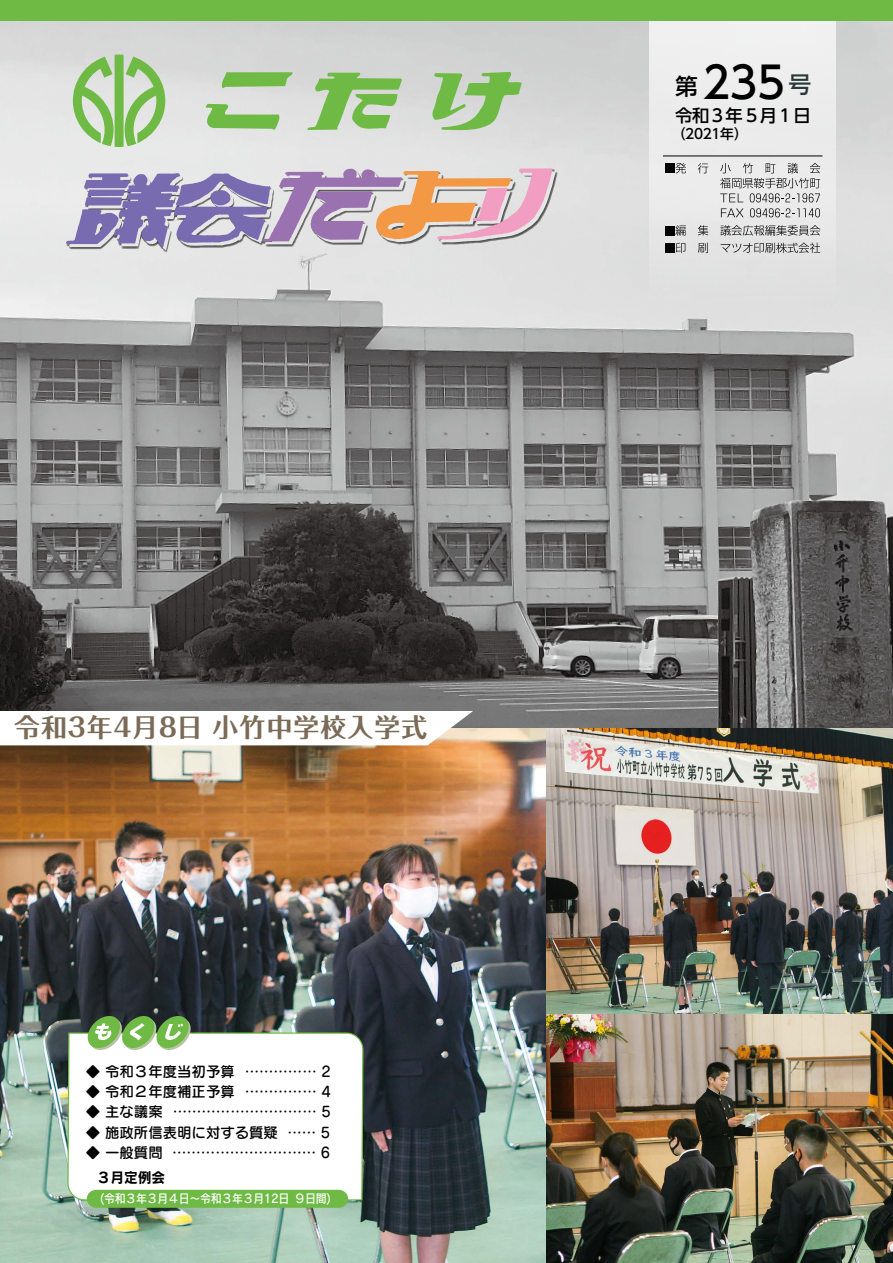
<style>
.page{position:relative;width:893px;height:1263px;background:#fff}
.page>*{position:absolute;margin:0;border:0;box-sizing:border-box;transform-origin:0 0}
.t1{font:500 43.5px "UD Shin Go Pro";color:#000;scale:.96 1}
.t2{font:700 25.65px "Folk Pro";letter-spacing:.05em;color:#7a6a56}
.t3{font:500 22.8px "UD Shin Go Pro";color:#2c3838}
.t4{font:500 22.8px "UD Shin Go Pro";color:#000}
.t5{font:500 17.25px "UD Shin Go Pro";letter-spacing:-.025em;color:#000}
.t6{font:14.4px/20.4px "Seurat Pro DB";color:#000}
.t7{font:14.4px "Rodin Pro B";color:#000;scale:.95 1}
.t8{font:500 13.8px "UD Shin Go Pro";letter-spacing:-.025em;color:#000}
.t9{font:12px "Rodin Pro DB";letter-spacing:-.025em;color:#fff;scale:.91 1}
</style>
<div class="page">
<img style="left:0;top:21px;width:893px;height:1242px">
<div style="left:649px;top:21px;width:186px;height:286px;background:#ebebec"></div>
<div style="left:665px;top:163px;width:9px;height:10px;background:#000"></div>
<svg style="left:675px;top:163px;width:11px;height:10px"></svg>
<svg style="left:698px;top:163px;width:10px;height:10px"></svg>
<svg style="left:720px;top:163px;width:100px;height:39px"></svg>
<svg style="left:721px;top:208px;width:23px;height:9px"></svg>
<svg style="left:750px;top:208px;width:70px;height:9px"></svg>
<div style="left:665px;top:226px;width:9px;height:9px;background:#000"></div>
<svg style="left:675px;top:225px;width:11px;height:11px"></svg>
<svg style="left:698px;top:225px;width:10px;height:11px"></svg>
<svg style="left:720px;top:225px;width:100px;height:11px"></svg>
<div style="left:665px;top:243px;width:9px;height:10px;background:#000"></div>
<svg style="left:676px;top:243px;width:9px;height:10px"></svg>
<svg style="left:698px;top:243px;width:10px;height:10px"></svg>
<svg style="left:721px;top:243px;width:99px;height:10px"></svg>
<div style="left:0;top:0;width:893px;height:21px;background:#6eba44"></div>
<hr style="left:663px;top:156px;width:159px;height:1px;background:#000">
<svg style="left:432px;top:72px;width:90px;height:60px;background:#a5c992"></svg>
<svg style="left:307px;top:73px;width:95px;height:59px;background:#a1ca8b"></svg>
<svg style="left:221px;top:72px;width:72px;height:17px"></svg>
<svg style="left:205px;top:104px;width:76px;height:26px;background:#9eca86"></svg>
<div style="left:62px;top:165px;width:500px;height:92px;background:#e4e4e5"></div>
<svg style="left:66px;top:168px;width:490px;height:83px;background:#bfabbc"></svg>
<svg style="left:73px;top:55px;width:92px;height:92px;background:#abcf98"></svg>
<svg style="left:0;top:711px;width:473px;height:34px"></svg>
<img style="left:67px;top:668px;width:297px;height:533px">
<svg style="left:87px;top:1190px;width:261px;height:18px;background:#6fba46"></svg>
<svg style="left:86px;top:1016px;width:107px;height:34px"></svg>
<h2 class="t2" style="left:14px;top:705px;width:414px">令和３年４月８日小竹中学校入学式</h2>
<p class="t6" style="left:86px;top:1060px;width:151px">◆ 令和３年度当初予算</p>
<p class="t6" style="left:245px;top:1060px;width:88px">............... 2</p>
<p class="t6" style="left:173px;top:1081px;width:160px;text-indent:-87px">◆ 令和２年度補正予算.............................. 5</p>
<p class="t6" style="left:245px;top:1081px;width:88px">............... 4</p>
<p class="t6" style="left:86px;top:1101px;width:79px">◆ 主な議案</p>
<p class="t6" style="left:172px;top:1122px;width:160px;text-indent:-86px">◆ 施政所信表明に対する質疑.............................. 6</p>
<p class="t6" style="left:287px;top:1122px;width:44px">...... 5</p>
<p class="t6" style="left:86px;top:1142px;width:79px">◆ 一般質問</p>
<p class="t7" style="left:97px;top:1168px;width:73px">３月定例会</p>
<p class="t9" style="left:100px;top:1190px;width:255px">(令和３年３月４日～令和３年３月12日９日間(</p>
<h1 class="t1" style="left:702px;top:47px;width:88px">235</h1>
<h3 class="t3" style="left:789px;top:65px;width:24px">号</h3>
<h3 class="t4" style="left:675px;top:68px;width:24px">第</h3>
<p class="t5" style="left:675px;top:102px;width:137px">令和３年５月１日</p>
<p class="t8" style="left:672px;top:123px;width:78px">（2021年(</p>
</div>
